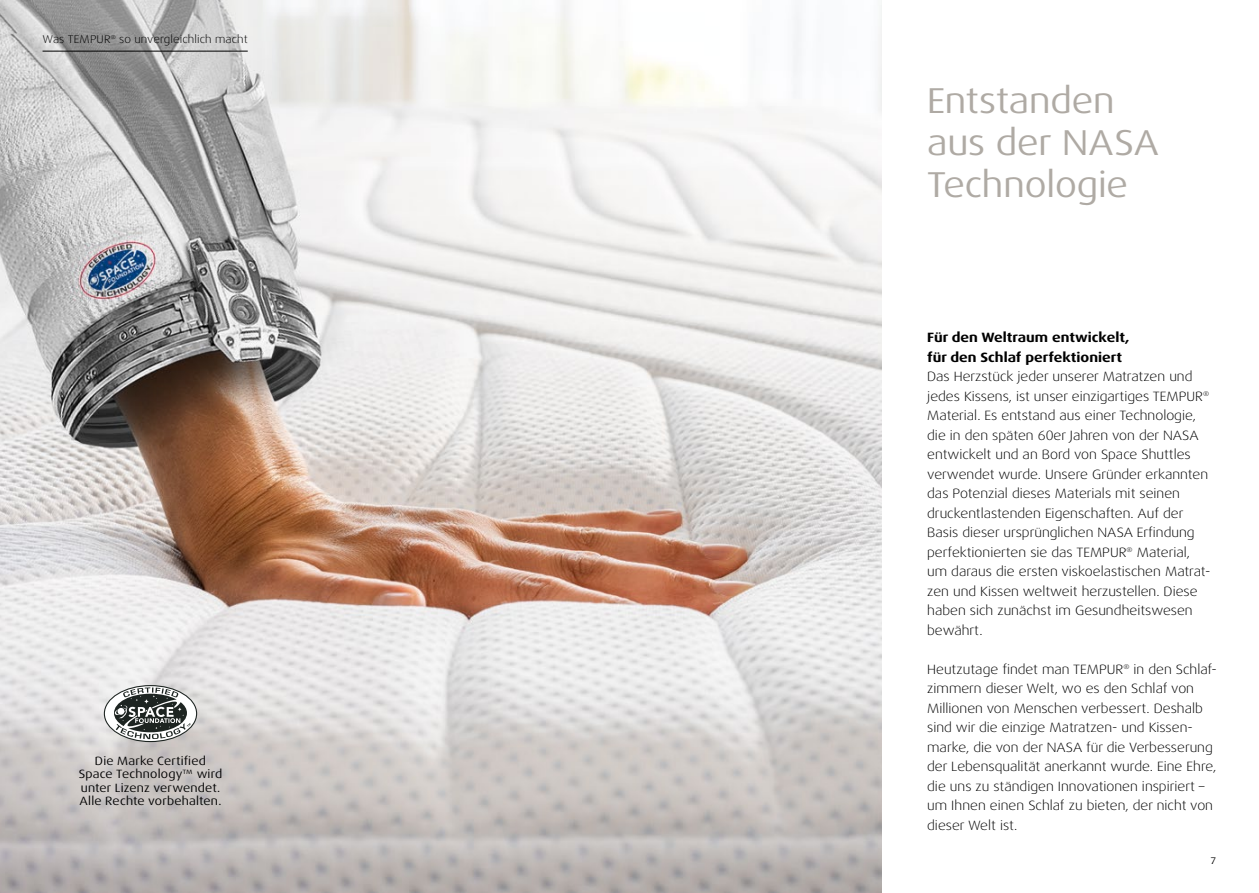
<style>
.page{position:relative;width:1259px;height:893px;background:#fff}
.page>*{position:absolute;margin:0;border:0;box-sizing:border-box;transform-origin:0 0}
.t1{font:expanded 36px/42px "Dax Pro";letter-spacing:-.005em;color:#afaaa4}
.t2{font:300 expanded 13.5px/19.5px "Dax Pro";color:#000}
.t3{font:700 expanded 13.5px/19.5px "Dax Pro";color:#000}
.t4{font:expanded 12px/13.5px "Dax OT";letter-spacing:.015em;color:#000;text-align:center}
.t5{font:300 expanded 11.25px "Dax Pro";letter-spacing:.015em;color:#000}
.t6{font:expanded 9.6px "Dax Pro";color:#000}
</style>
<div class="page">
<img style="left:0;top:0;width:881px;height:893px">
<svg style="left:104px;top:685px;width:93px;height:57px"></svg>
<svg style="left:0;top:0;width:369px;height:85px"></svg>
<hr style="left:43px;top:51px;width:205px;height:1px;background:#000">
<p class="t5" style="left:43px;top:32px;width:207px">Was TEMPUR<sup>®</sup> so unvergleichlich macht</p>
<p class="t4" style="left:79px;top:754px;width:145px">Die Marke Certified<br>Space Technology™ wird unter Lizenz verwendet.<br>Alle Rechte vorbehalten.</p>
<h1 class="t1" style="left:927px;top:80px;width:233px">Entstanden aus der NASA<br>Technologie</h1>
<p class="t3" style="left:927px;top:328px;width:204px">Für den Weltraum entwickelt, für den Schlaf perfektioniert</p>
<p class="t2" style="left:927px;top:367px;width:285px">Das Herzstück jeder unserer Matratzen und jedes Kissens, ist unser einzigartiges TEMPUR<sup>® </sup>Material. Es entstand aus einer Technologie, die in den späten 60er Jahren von der NASA entwickelt und an Bord von Space Shuttles verwendet wurde. Unsere Gründer erkannten das Potenzial dieses Materials mit seinen druckentlastenden Eigenschaften. Auf der Basis dieser ursprünglichen NASA Erfindung perfektionierten sie das TEMPUR<sup>®</sup> Material, um daraus die ersten viskoelastischen Matrat&shy;zen und Kissen weltweit herzustellen. Diese haben sich zunächst im Gesundheitswesen bewährt.</p>
<p class="t2" style="left:927px;top:659px;width:291px">Heutzutage findet man TEMPUR<sup>®</sup> in den Schlaf&shy;zimmern dieser Welt, wo es den Schlaf von Millionen von Menschen verbessert. Deshalb sind wir die einzige Matratzen- und Kissen&shy;marke, die von der NASA für die Verbesserung der Lebensqualität anerkannt wurde. Eine Ehre, die uns zu ständigen Innovationen inspiriert – um Ihnen einen Schlaf zu bieten, der nicht von dieser Welt ist.</p>
<p class="t6" style="left:1210px;top:855px;width:7px">7</p>
</div>
